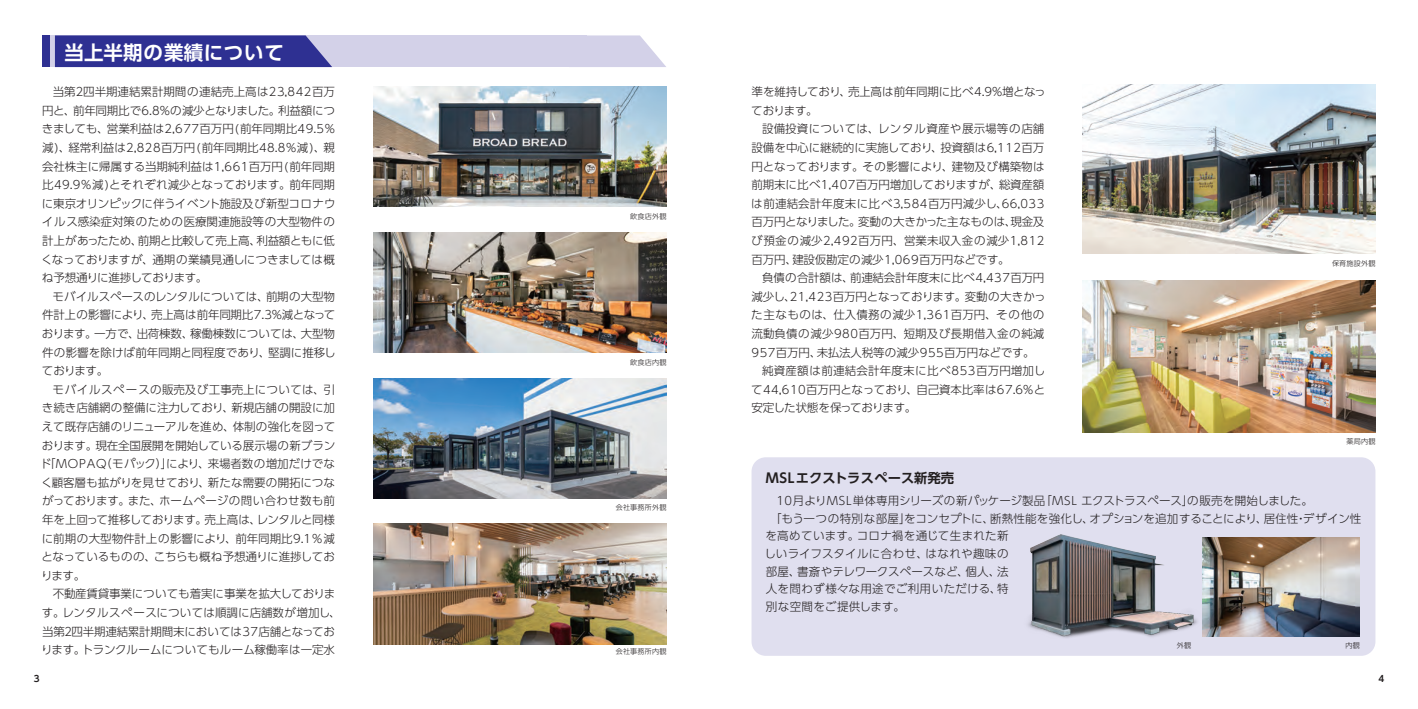
<style>
.page{position:relative;width:1418px;height:709px;background:#fff}
.page>*{position:absolute;margin:0;border:0;box-sizing:border-box;transform-origin:0 0}
.t1{font:700 19.5px "UD Shin Go Pro De";letter-spacing:.03em;color:#fff}
.t2{font:700 13.25px "UD Shin Go Pro De";letter-spacing:.005em;color:#231f20}
.本文{font:300 11.5px/18.6px "UD Shin Go Pro";color:#231f20;text-align:justify}
.本文-2{font:300 11.5px/18.6px "UD Shin Go Pro";letter-spacing:-.025em;color:#231f20}
.t3{font:700 8.88px "UD Shin Go Pro De";color:#231f20}
.t4{font:300 7.12px "UD Shin Go Pro";letter-spacing:.025em;color:#231f20}
</style>
<div class="page">
<div style="left:43px;top:35px;width:544px;height:32px;background:#d3d1e8"></div>
<svg style="left:55px;top:35px;width:277px;height:32px;background:#383997"></svg>
<svg style="left:587px;top:35px;width:79px;height:32px"></svg>
<div style="left:43px;top:35px;width:7px;height:32px;background:#2e3092"></div>
<img style="left:374px;top:524px;width:292px;height:120px">
<img style="left:1082px;top:85px;width:293px;height:169px">
<img style="left:1082px;top:280px;width:293px;height:152px">
<img style="left:374px;top:232px;width:292px;height:120px">
<img style="left:374px;top:86px;width:292px;height:121px">
<img style="left:374px;top:378px;width:292px;height:120px">
<div style="left:751px;top:457px;width:624px;height:199px;background:#e0dfef;border-radius:14px"></div>
<img style="left:1028px;top:534px;width:170px;height:104px">
<img style="left:1202px;top:538px;width:157px;height:98px">
<p class="t1" style="left:65px;top:37px;width:221px">当上半期の業績について</p>
<p class="本文" style="left:41px;top:82px;width:296px;text-indent:12px">当第２四半期連結累計期間の連結売上高は23,842百万円と、前年同期比で6.8％の減少となりました。利益額につきましても、営業利益は2,677百万円(前年同期比49.5％減)、経常利益は2,828百万円(前年同期比48.8％減)、親会社株主に帰属する当期純利益は1,661百万円(前年同期比49.9％減)とそれぞれ減少となっております。前年同期に東京オリンピックに伴うイベント施設及び新型コロナウイルス感染症対策のための医療関連施設等の大型物件の計上があったため、前期と比較して売上高、利益額ともに低くなっておりますが、通期の業績見通しにつきましては概ね予想通りに進捗しております。</p>
<p class="本文" style="left:42px;top:287px;width:295px;text-indent:11px">モバイルスペースのレンタルについては、前期の大型物件計上の影響により、売上高は前年同期比7.3％減となっております。一方で、出荷棟数、稼働棟数については、大型物件の影響を除けば前年同期と同程度であり、堅調に推移しております。</p>
<p class="本文" style="left:40px;top:380px;width:297px;text-indent:12px">モバイルスペースの販売及び工事売上については、引き続き店舗網の整備に注力しており、新規店舗の開設に加えて既存店舗のリニューアルを進め、体制の強化を図っております。現在全国展開を開始している展示場の新ブランド「MOPAQ（モパック）」により、来場者数の増加だけでなく顧客層も拡がりを見せており、新たな需要の開拓につながっております。また、ホームページの問い合わせ数も前年を上回って推移しております。売上高は、レンタルと同様に前期の大型物件計上の影響により、前年同期比9.1％減となっているものの、こちらも概ね予想通りに進捗しております。</p>
<p class="本文" style="left:41px;top:584px;width:301px;text-align:center">不動産賃貸事業についても着実に事業を拡大しておりま<br>す。レンタルスペースについては順調に店舗数が増加し、当第２四半期連結累計期間末においては37店舗となっております。トランクルームについてもルーム稼働率は一定水</p>
<p class="t4" style="left:630px;top:210px;width:38px">飲食店外観</p>
<p class="t4" style="left:630px;top:356px;width:38px">飲食店内観</p>
<p class="t4" style="left:615px;top:501px;width:52px">会社事務所外観</p>
<p class="t4" style="left:615px;top:645px;width:52px">会社事務所内観</p>
<p class="本文-2" style="left:751px;top:82px;width:296px">準を維持しており、売上高は前年同期に比べ4.9％増となっております。</p>
<p class="本文" style="left:751px;top:119px;width:295px;text-indent:11px">設備投資については、レンタル資産や展示場等の店舗設備を中心に継続的に実施しており、投資額は6,112百万円となっております。その影響により、建物及び構築物は前期末に比べ1,407百万円増加しておりますが、総資産額は前連結会計年度末に比べ3,584百万円減少し、66,033百万円となりました。変動の大きかった主なものは、現金及び預金の減少2,492百万円、営業未収入金の減少1,812百万円、建設仮勘定の減少1,069百万円などです。</p>
<p class="本文" style="left:751px;top:268px;width:296px;text-indent:11px">負債の合計額は、前連結会計年度末に比べ4,437百万円減少し、21,423百万円となっております。変動の大きかった主なものは、仕入債務の減少1,361百万円、その他の流動負債の減少980百万円、短期及び長期借入金の純減957百万円、未払法人税等の減少955百万円などです。</p>
<p class="本文" style="left:751px;top:361px;width:295px;text-indent:11px">純資産額は前連結会計年度末に比べ853百万円増加して44,610百万円となっており、自己資本比率は67.6%と安定した状態を保っております。</p>
<p class="t4" style="left:1331px;top:257px;width:45px">保育施設外観</p>
<p class="t4" style="left:1346px;top:435px;width:30px">薬局内観</p>
<p class="t2" style="left:765px;top:467px;width:190px">MSLエクストラスペース新発売</p>
<p class="本文" style="left:776px;top:491px;width:538px">10月よりMSL単体専用シリーズの新パッケージ製品「MSL エクストラスペース」の販売を開始しました。</p>
<p class="本文" style="left:764px;top:509px;width:598px;line-height:17.8px;text-align:left;text-indent:6px">「もう一つの特別な部屋」をコンセプトに、断熱性能を強化し、オプションを追加することにより、居住性・デザイン性を高めています。コロナ禍を通じて生まれた新<br>しいライフスタイルに合わせ、はなれや趣味の<br>部屋、書斎やテレワークスペースなど、個人、法<br>人を問わず様々な用途でご利用いただける、特<br>別な空間をご提供します。</p>
<p class="t4" style="left:1176px;top:639px;width:16px">外観</p>
<p class="t4" style="left:1345px;top:639px;width:16px">内観</p>
<p class="t3" style="left:34px;top:671px;width:7px">3</p>
<p class="t3" style="left:1378px;top:671px;width:7px">4</p>
</div>
